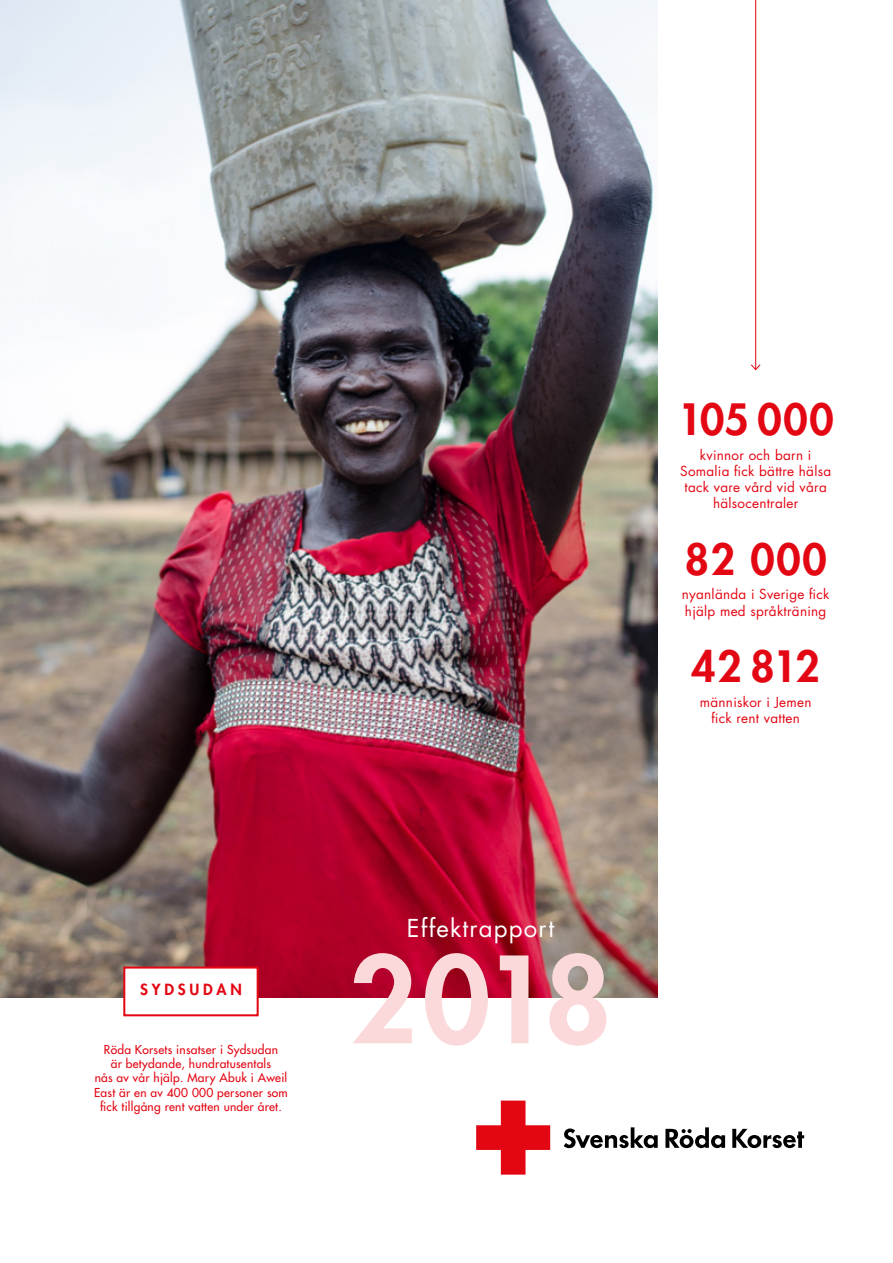
<style>
.page{position:relative;width:893px;height:1263px;background:#fff}
.page>*{position:absolute;margin:0;border:0;box-sizing:border-box;transform-origin:0 0}
.t1{font:800 116.55px "Futura Std";color:#fbd9da}
.t2{font:800 42px "Futura Std";letter-spacing:.04em;color:#e30613}
.t3{font:24px "Futura Std";letter-spacing:.05em;color:#fff}
.t4{font:800 15px "Futura Std";letter-spacing:.25em;color:#e30613}
.t5{font:13.5px/16.2px "Futura Std";letter-spacing:.02em;color:#e30613;text-align:center}
.t6{font:500 12px/14.4px "Futura Std";letter-spacing:.02em;color:#e30613;text-align:center}
</style>
<div class="page">
<img style="left:0;top:0;width:657px;height:997px">
<hr style="left:755px;top:0;width:1px;height:370px;background:#e30613">
<svg style="left:751px;top:364px;width:10px;height:6px"></svg>
<div style="left:124px;top:967px;width:134px;height:48px;background:#fff"></div>
<div style="left:123px;top:966px;width:136px;height:50px;border:2px solid #e30613"></div>
<svg style="left:476px;top:1100px;width:74px;height:74px"></svg>
<svg style="left:732px;top:1129px;width:72px;height:19px"></svg>
<svg style="left:665px;top:1127px;width:60px;height:21px"></svg>
<svg style="left:564px;top:1127px;width:94px;height:21px"></svg>
<h2 class="t2" style="left:678px;top:393px;width:157px">105 000</h2>
<p class="t5" style="left:680px;top:447px;width:152px">kvinnor och barn i<br>Somalia fick bättre hälsa tack vare vård vid våra hälsocentraler</p>
<h2 class="t2" style="left:685px;top:533px;width:143px">82 000</h2>
<p class="t5" style="left:682px;top:586px;width:149px;text-align:left">nyanlända i Sverige fick hjälp med språkträning</p>
<h2 class="t2" style="left:691px;top:640px;width:130px">42 812</h2>
<p class="t5" style="left:700px;top:694px;width:113px">människor i Jemen fick rent vatten</p>
<p class="t4" style="left:140px;top:979px;width:103px">SYDSUDAN</p>
<p class="t6" style="left:94px;top:1042px;width:195px">Röda Korsets insatser i Sydsudan<br>är betydande, hundratusentals<br>nås av vår hjälp. Mary Abuk i Aweil East är en av 400 000 personer som fick tillgång rent vatten under året.</p>
<h3 class="t3" style="left:407px;top:913px;width:149px">Effektrapport</h3>
<h1 class="t1" style="left:349px;top:926px;width:264px">2018</h1>
</div>
